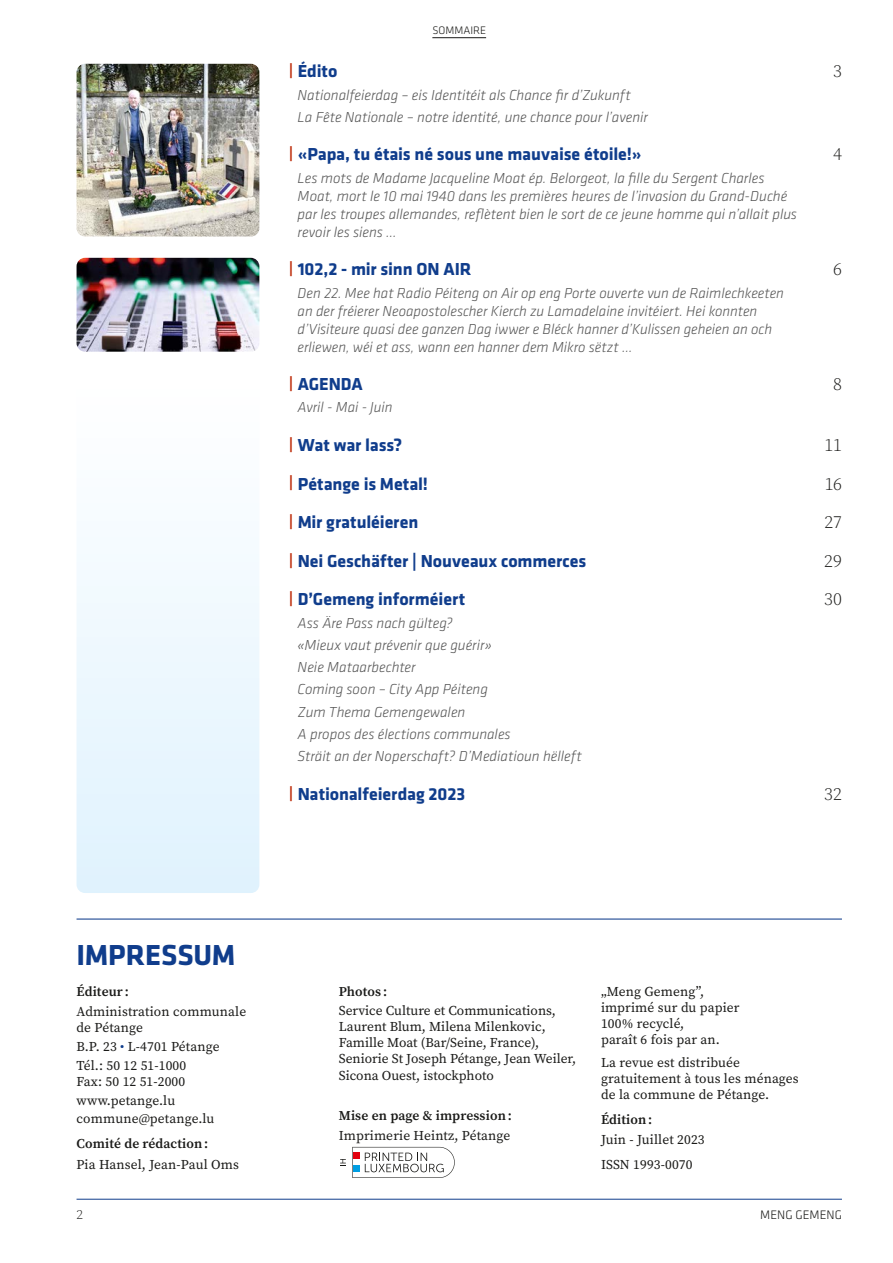
<style>
.page{position:relative;width:893px;height:1263px;background:#fff}
.page>*{position:absolute;margin:0;border:0;box-sizing:border-box;transform-origin:0 0}
.t1{font:700 30px "Klavika";letter-spacing:-.005em;color:#103d8c}
.t2{font:700 18px "Klavika";letter-spacing:-.005em;color:#103d8c}
.t3{font:300 18px "Source Serif Pro";letter-spacing:-.01em;color:#1a1a18}
.t4{font:italic 300 15px/22.2px "Klavika";color:#565656}
.t5{font:13.5px/16.2px "Source Serif Pro";letter-spacing:.005em;color:#1a1a18}
.t6{font:600 13.5px "Source Serif Pro";letter-spacing:.01em;color:#1a1a18}
.t7{font:300 13.5px "Source Serif Pro";color:#1a1a18}
.t8{font:300 12.75px "Klavika";color:#1a1a18}
.t9{font:300 11.25px "Klavika";color:#1a1a18}
.s1{font-size:15px;color:#bc2906}
.s2{color:#103d8c}
</style>
<div class="page">
<hr style="left:77px;top:1199px;width:765px;height:1px;background:#103d8c">
<hr style="left:432px;top:37px;width:54px;height:1px;background:#1a1a18">
<svg style="left:352px;top:1147px;width:103px;height:31px"></svg>
<svg style="left:340px;top:1159px;width:6px;height:7px"></svg>
<hr style="left:77px;top:918px;width:765px;height:1px;background:#103d8c">
<img style="left:77px;top:258px;width:182px;height:94px">
<img style="left:77px;top:64px;width:182px;height:173px">
<svg style="left:77px;top:554px;width:182px;height:339px"></svg>
<p class="t9" style="left:432px;top:24px;width:55px">SOMMAIRE</p>
<p class="t2" style="left:289px;top:62px;width:50px"><span class="s1">|</span> Édito</p>
<p class="t3" style="left:833px;top:60px;width:10px">3</p>
<p class="t4" style="left:298px;top:84px;width:352px">Nationalfeierdag – eis Identitéit als Chance fir d’Zukunft<br>La Fête Nationale – notre identité, une chance pour l’avenir</p>
<p class="t2" style="left:289px;top:145px;width:354px"><span class="s1">|</span> «Papa, tu étais né sous une mauvaise étoile!»</p>
<p class="t3" style="left:833px;top:143px;width:10px">4</p>
<p class="t4" style="left:298px;top:169px;width:501px;line-height:18px">Les mots de Madame Jacqueline Moat ép. Belorgeot, la fille du Sergent Charles Moat, mort le 10 mai 1940 dans les premières heures de l’invasion du Grand-Duché par les troupes allemandes, reflètent bien le sort de ce jeune homme qui n’allait plus revoir les siens …</p>
<p class="t2" style="left:289px;top:259px;width:184px"><span class="s1">|</span> 102,2 - mir sinn ON AIR</p>
<p class="t3" style="left:833px;top:258px;width:10px">6</p>
<p class="t4" style="left:298px;top:284px;width:488px;line-height:18px">Den 22. Mee hat Radio Péiteng on Air op eng Porte ouverte vun de Raimlechkeeten an der fréierer Neoapostolescher Kierch zu Lamadelaine invitéiert. Hei konnten d’Visiteure quasi dee ganzen Dag iwwer e Bléck hanner d’Kulissen geheien an och erliewen, wéi et ass, wann een hanner dem Mikro sëtzt …</p>
<p class="t2" style="left:289px;top:374px;width:75px"><span class="s1">|</span> AGENDA</p>
<p class="t3" style="left:833px;top:373px;width:10px">8</p>
<p class="t4" style="left:298px;top:397px;width:96px">Avril - Mai - Juin</p>
<p class="t2" style="left:289px;top:435px;width:115px"><span class="s1">|</span> Wat war lass?</p>
<p class="t3" style="left:824px;top:433px;width:19px">11</p>
<p class="t2" style="left:289px;top:474px;width:140px"><span class="s1">|</span> Pétange is Metal!</p>
<p class="t3" style="left:825px;top:472px;width:19px">16</p>
<p class="t2" style="left:289px;top:512px;width:131px"><span class="s1">|</span> Mir gratuléieren</p>
<p class="t3" style="left:824px;top:511px;width:19px">27</p>
<p class="t2" style="left:289px;top:551px;width:299px"><span class="s1">|</span> Nei Geschäfter | Nouveaux commerces</p>
<p class="t3" style="left:824px;top:549px;width:19px">29</p>
<p class="t2" style="left:289px;top:590px;width:178px"><span class="s1">|</span> D’Gemeng informéiert</p>
<p class="t3" style="left:824px;top:588px;width:19px">30</p>
<p class="t4" style="left:298px;top:612px;width:286px">Ass Äre Pass nach gülteg?<br>«Mieux vaut prévenir que guérir»<br>Neie Mataarbechter<br>Coming soon – City App Péiteng<br>Zum Thema Gemengewalen<br>A propos des élections communales<br>Sträit an der Noperschaft? D’Mediatioun hëlleft</p>
<p class="t2" style="left:289px;top:784px;width:178px"><span class="s1">|</span> Nationalfeierdag 2023</p>
<p class="t3" style="left:824px;top:782px;width:19px">32</p>
<h1 class="t1" style="left:77px;top:938px;width:160px">IMPRESSUM</h1>
<p class="t6" style="left:77px;top:982px;width:54px">Éditeur :</p>
<p class="t5" style="left:77px;top:1003px;width:171px">Administration communale de Pétange</p>
<p class="t5" style="left:77px;top:1037px;width:145px;line-height:18.8px">B.P. 23 <span class="s2">•</span> L-4701 Pétange<br>Tél.: 50 12 51-1000</p>
<p class="t5" style="left:77px;top:1072px;width:139px;line-height:18.8px">Fax: 50 12 51-2000 www.petange.lu commune@petange.lu</p>
<p class="t6" style="left:77px;top:1134px;width:133px">Comité de rédaction:</p>
<p class="t5" style="left:77px;top:1156px;width:164px">Pia Hansel, Jean-Paul Oms</p>
<p class="t6" style="left:339px;top:982px;width:50px">Photos :</p>
<p class="t5" style="left:339px;top:1002px;width:239px">Service Culture et Communications, Laurent Blum, Milena Milenkovic, Famille Moat (Bar/Seine, France), Seniorie St Joseph Pétange, Jean Weiler, Sicona Ouest, istockphoto</p>
<p class="t6" style="left:339px;top:1107px;width:175px">Mise en page &amp; impression:</p>
<p class="t5" style="left:339px;top:1127px;width:173px">Imprimerie Heintz, Pétange</p>
<p class="t5" style="left:601px;top:983px;width:140px">„Meng Gemeng”, imprimé sur du papier<br>100% recyclé,<br>paraît 6 fois par an.</p>
<p class="t5" style="left:601px;top:1054px;width:199px">La revue est distribuée gratuitement à tous les ménages de la commune de Pétange.</p>
<p class="t6" style="left:601px;top:1110px;width:53px">Édition:</p>
<p class="t5" style="left:601px;top:1127px;width:105px;line-height:24.8px">Juin - Juillet 2023<br>ISSN 1993-0070</p>
<p class="t7" style="left:77px;top:1206px;width:8px">2</p>
<p class="t8" style="left:760px;top:1208px;width:83px">MENG GEMENG</p>
</div>
